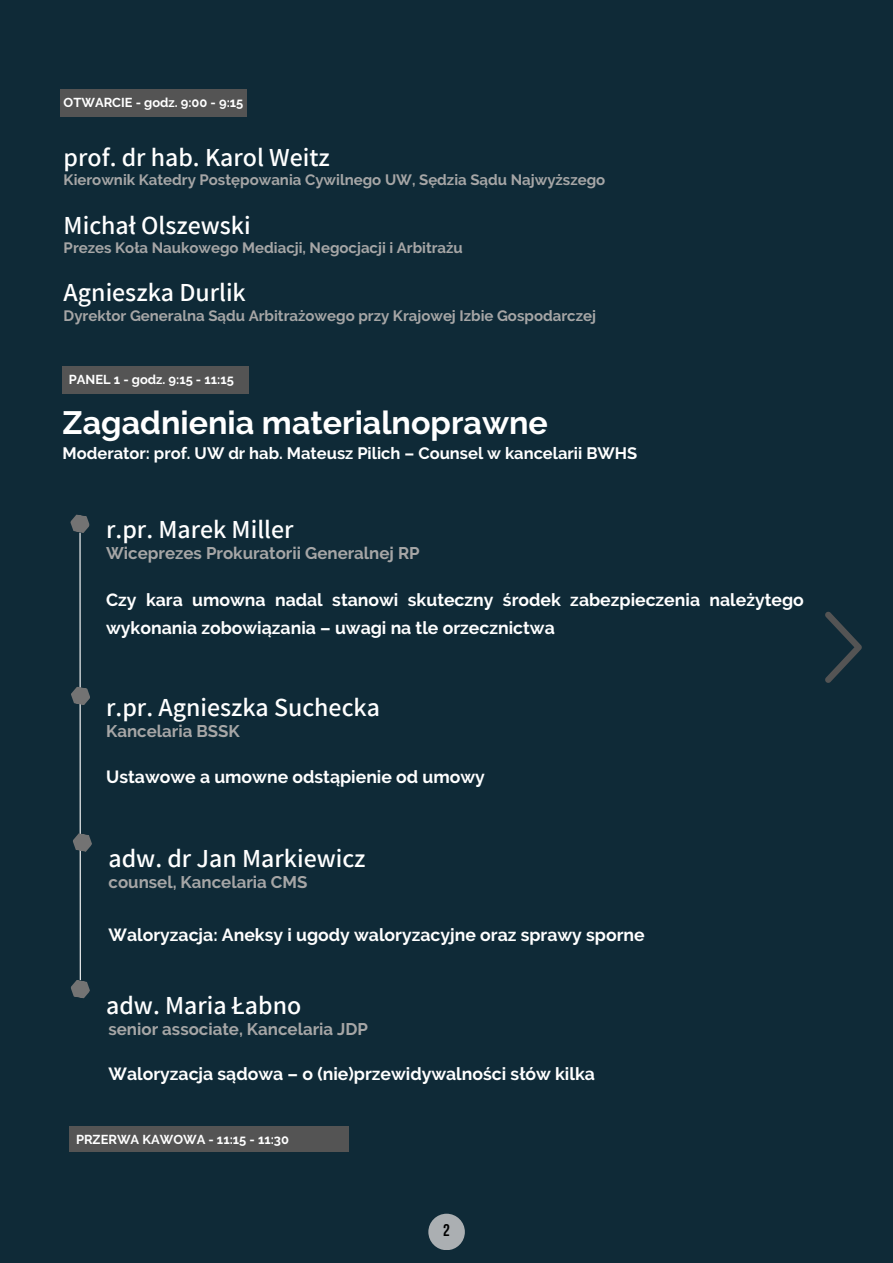
<style>
.page{position:relative;width:893px;height:1263px;background:#0f2a37}
.page>*{position:absolute;margin:0;border:0;box-sizing:border-box;transform-origin:0 0}
.t1{font:700 32.25px "Raleway";color:#fff}
.t2{font:600 25.95px "Assistant";color:#fff}
.t3{font:700 17.62px/28.1px "Raleway";color:#fff}
.t4{font:700 16.88px "Raleway";color:#a6a6a6}
.t5{font:700 16.88px "Bebas Neue";color:#000}
.t6{font:700 16.5px "Raleway";color:#fff}
.t7{font:700 15px "Raleway";color:#a6a6a6}
.t8{font:700 12.9px "Raleway";color:#fff}
</style>
<div class="page">
<div style="left:63px;top:366px;width:186px;height:27px;background:#545454"></div>
<svg style="left:70px;top:514px;width:22px;height:485px"></svg>
<svg style="left:825px;top:612px;width:37px;height:71px"></svg>
<div style="left:61px;top:89px;width:186px;height:28px;background:#545454"></div>
<div style="left:428px;top:1214px;width:37px;height:36px;background:#abafb2;border-radius:50%"></div>
<div style="left:69px;top:1126px;width:280px;height:26px;background:#545454"></div>
<p class="t8" style="left:64px;top:95px;width:181px">OTWARCIE - godz. 9:00 - 9:15</p>
<p class="t2" style="left:64px;top:139px;width:268px">prof. dr hab. Karol Weitz</p>
<p class="t7" style="left:64px;top:171px;width:543px">Kierownik Katedry Postępowania Cywilnego UW, Sędzia Sądu Najwyższego</p>
<p class="t2" style="left:64px;top:207px;width:189px">Michał Olszewski</p>
<p class="t7" style="left:64px;top:239px;width:401px">Prezes Koła Naukowego Mediacji, Negocjacji i Arbitrażu</p>
<p class="t2" style="left:64px;top:275px;width:184px">Agnieszka Durlik</p>
<p class="t7" style="left:64px;top:306px;width:534px">Dyrektor Generalna Sądu Arbitrażowego przy Krajowej Izbie Gospodarczej</p>
<p class="t8" style="left:69px;top:372px;width:166px">PANEL 1 - godz. 9:15 - 11:15</p>
<p class="t1" style="left:63px;top:403px;width:487px">Zagadnienia materialnoprawne</p>
<p class="t6" style="left:63px;top:443px;width:576px">Moderator: prof. UW dr hab. Mateusz Pilich – Counsel w kancelarii BWHS</p>
<p class="t2" style="left:106px;top:512px;width:189px">r.pr. Marek Miller</p>
<p class="t4" style="left:106px;top:543px;width:315px">Wiceprezes Prokuratorii Generalnej RP</p>
<p class="t3" style="left:106px;top:586px;width:699px">Czy kara umowna nadal stanowi skuteczny środek zabezpieczenia należytego wykonania zobowiązania – uwagi na tle orzecznictwa</p>
<p class="t2" style="left:106px;top:689px;width:275px">r.pr. Agnieszka Suchecka</p>
<p class="t4" style="left:106px;top:721px;width:135px">Kancelaria BSSK</p>
<p class="t3" style="left:106px;top:762px;width:380px">Ustawowe a umowne odstąpienie od umowy</p>
<p class="t2" style="left:108px;top:841px;width:259px">adw. dr Jan Markiewicz</p>
<p class="t4" style="left:108px;top:872px;width:200px">counsel, Kancelaria CMS</p>
<p class="t3" style="left:108px;top:921px;width:538px">Waloryzacja: Aneksy i ugody waloryzacyjne oraz sprawy sporne</p>
<p class="t2" style="left:106px;top:987px;width:196px">adw. Maria Łabno</p>
<p class="t4" style="left:108px;top:1019px;width:261px">senior associate, Kancelaria JDP</p>
<p class="t3" style="left:108px;top:1059px;width:488px">Waloryzacja sądowa – o (nie)przewidywalności słów kilka</p>
<p class="t8" style="left:76px;top:1131px;width:215px">PRZERWA KAWOWA - 11:15 - 11:30</p>
<p class="t5" style="left:443px;top:1223px;width:8px">2</p>
</div>
